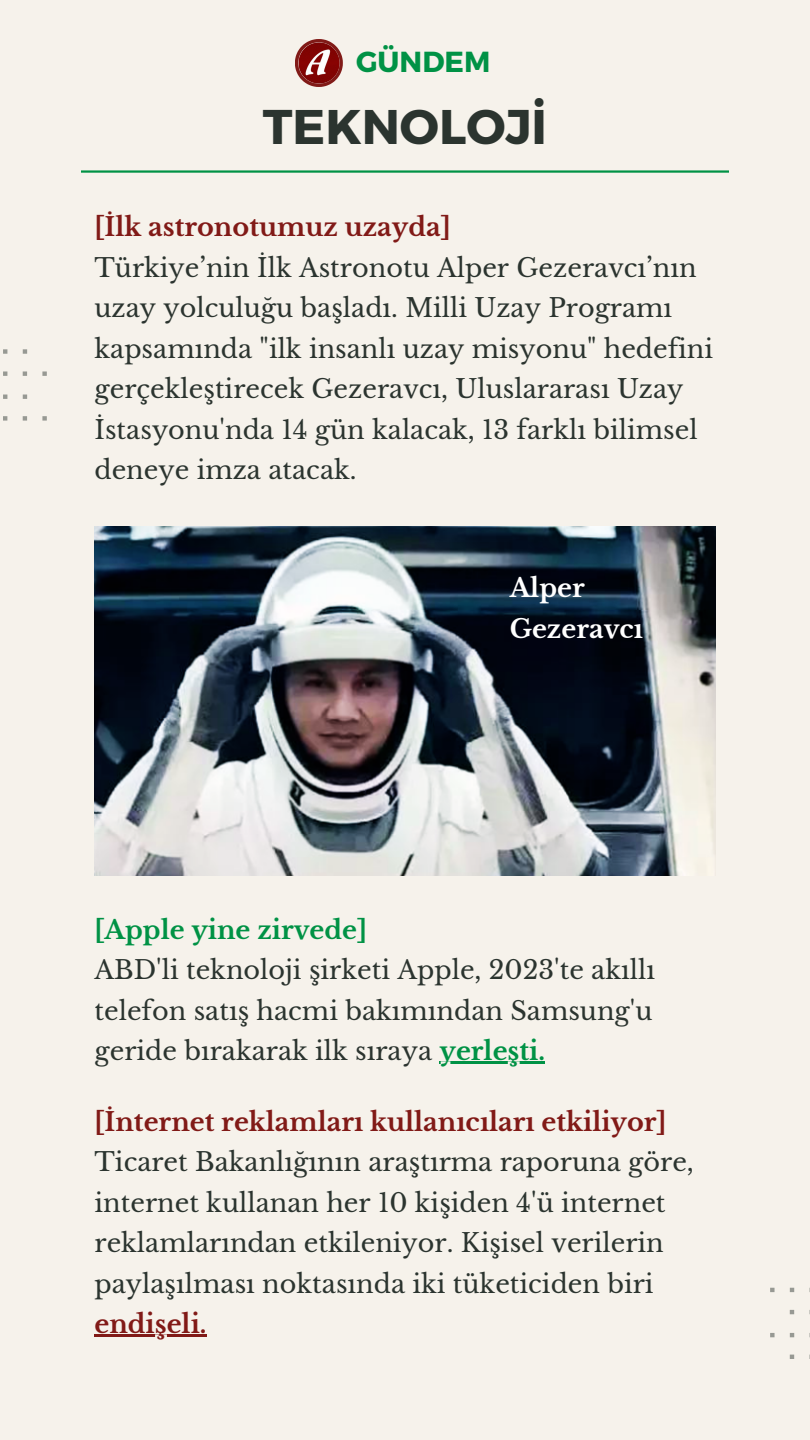
<style>
.page{position:relative;width:810px;height:1440px;background:#f6f2eb}
.page>*{position:absolute;margin:0;border:0;box-sizing:border-box;transform-origin:0 0}
.t1{font:700 48.6px "Montserrat";color:#2b342f}
.t2{font:700 29px "Montserrat";color:#009245}
.t3{font:25.5px/40.5px "Libre Baskerville";color:#2b342f}
.t4{font:700 25.5px "Libre Baskerville";color:#811a17}
.t5{font:700 25.5px "Libre Baskerville";color:#009245}
.t6{font:700 25.5px "Libre Baskerville";color:#fff}
.s1{font-weight:700;color:#009245}
.s2{font-weight:700;color:#811a17}
</style>
<div class="page">
<hr style="left:81px;top:170px;width:648px;height:3px;background:#009245">
<svg style="left:3px;top:349px;width:44px;height:72px"></svg>
<svg style="left:770px;top:1288px;width:40px;height:71px"></svg>
<svg style="left:295px;top:39px;width:48px;height:48px"></svg>
<img style="left:298px;top:42px;width:42px;height:42px">
<img style="left:95px;top:526px;width:621px;height:349px">
<hr style="left:440px;top:1062px;width:105px;height:2px;background:#009245">
<hr style="left:95px;top:1335px;width:112px;height:2px;background:#811a17">
<p class="t2" style="left:356px;top:43px;width:136px">GÜNDEM</p>
<p class="t1" style="left:263px;top:96px;width:286px">TEKNOLOJİ</p>
<p class="t4" style="left:95px;top:211px;width:358px">[İlk astronotumuz uzayda]</p>
<p class="t3" style="left:95px;top:247px;width:620px">Türkiye’nin İlk Astronotu Alper Gezeravcı’nın uzay yolculuğu başladı. Milli Uzay Programı kapsamında "ilk insanlı uzay misyonu" hedefini gerçekleştirecek Gezeravcı, Uluslararası Uzay İstasyonu'nda 14 gün kalacak, 13 farklı bilimsel deneye imza atacak.</p>
<p class="t6" style="left:510px;top:572px;width:77px">Alper</p>
<p class="t6" style="left:510px;top:613px;width:135px">Gezeravcı</p>
<p class="t5" style="left:95px;top:914px;width:274px">[Apple yine zirvede]</p>
<p class="t3" style="left:95px;top:950px;width:562px;text-align:justify">ABD'li teknoloji şirketi Apple, 2023'te akıllı telefon satış hacmi bakımından Samsung'u geride bırakarak ilk sıraya <span class="s1">yerleşti.</span></p>
<p class="t4" style="left:95px;top:1106px;width:574px">[İnternet reklamları kullanıcıları etkiliyor]</p>
<p class="t3" style="left:95px;top:1142px;width:601px">Ticaret Bakanlığının araştırma raporuna göre, internet kullanan her 10 kişiden 4'ü internet reklamlarından etkileniyor. Kişisel verilerin paylaşılması noktasında iki tüketiciden biri <span class="s2">endişeli.</span></p>
</div>
